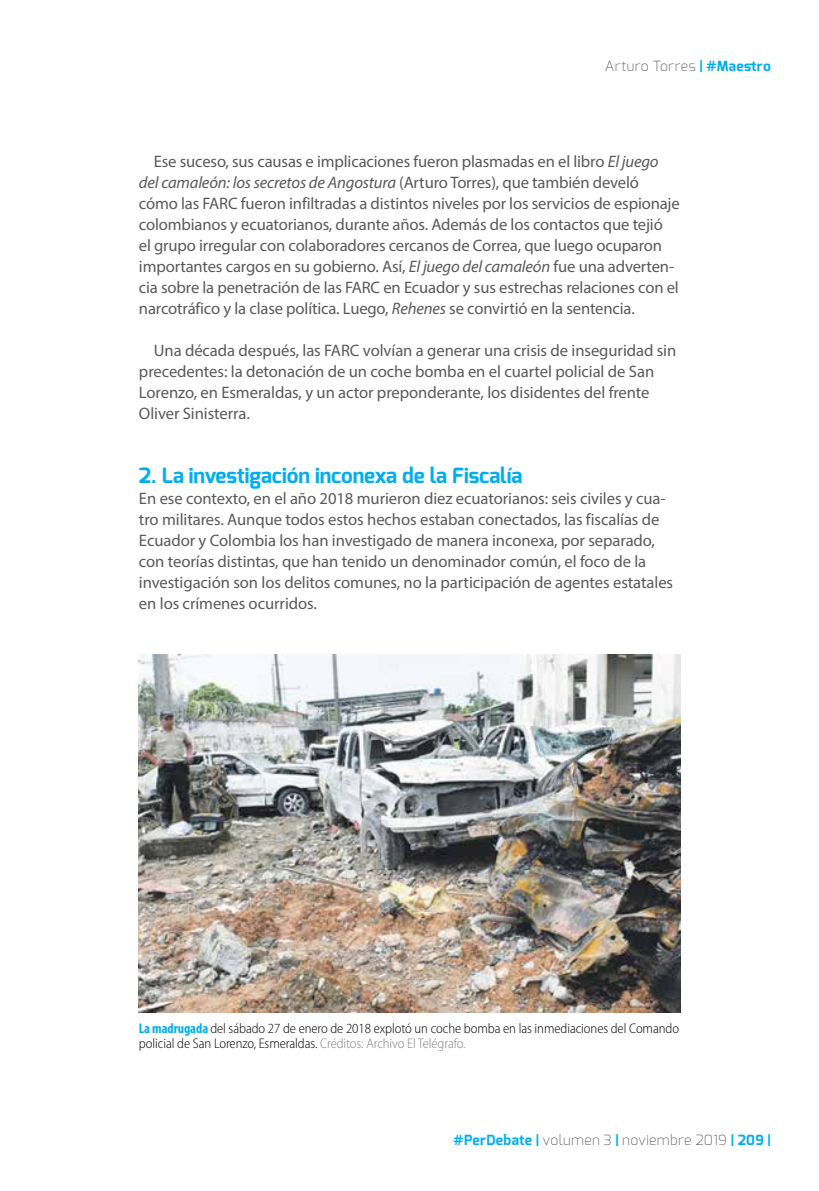
<style>
.page{position:relative;width:819px;height:1191px;background:#fff}
.page>*{position:absolute;margin:0;border:0;box-sizing:border-box;transform-origin:0 0}
.t1{font:700 21px "Exo";letter-spacing:-.005em;color:#00aeef}
.t2{font:16.62px/21px "Myriad Pro";letter-spacing:-.01em;color:#58595b}
.t3{font:300 semi-condensed 14px/15.8px "Myriad Pro";letter-spacing:-.005em;color:#000}
.t4{font:200 14px "Exo";letter-spacing:.02em;color:#58595b}
.s1{font-weight:700;color:#00aeef}
.s2{font-style:italic}
.s3{font-weight:700;font-stretch:condensed;color:#00aeef}
.s4{color:#808285}
</style>
<div class="page">
<img style="left:139px;top:654px;width:541px;height:358px">
<p class="t4" style="left:605px;top:57px;width:167px">Arturo Torres <span class="s1">| #Maestro</span></p>
<p class="t2" style="left:139px;top:151px;width:542px;text-indent:15px">Ese suceso, sus causas e implicaciones fueron plasmadas en el libro <span class="s2">El juego del camaleón: los secretos de Angostura</span> (Arturo Torres), que también develó cómo las FARC fueron infiltradas a distintos niveles por los servicios de espionaje colombianos y ecuatorianos, durante años. Además de los contactos que tejió<br>el grupo irregular con colaboradores cercanos de Correa, que luego ocuparon importantes cargos en su gobierno. Así, <span class="s2">El juego del camaleón</span> fue una adverten&shy;cia sobre la penetración de las FARC en Ecuador y sus estrechas relaciones con el narcotráfico y la clase política. Luego, <span class="s2">Rehenes</span> se convirtió en la sentencia.</p>
<p class="t2" style="left:139px;top:340px;width:539px;text-indent:15px">Una década después, las FARC volvían a generar una crisis de inseguridad sin precedentes: la detonación de un coche bomba en el cuartel policial de San Lorenzo, en Esmeraldas, y un actor preponderante, los disidentes del frente Oliver Sinisterra.</p>
<p class="t1" style="left:139px;top:461px;width:385px">2. La investigación inconexa de la Fiscalía</p>
<p class="t2" style="left:139px;top:487px;width:535px">En ese contexto, en el año 2018 murieron diez ecuatorianos: seis civiles y cua&shy;tro militares. Aunque todos estos hechos estaban conectados, las fiscalías de Ecuador y Colombia los han investigado de manera inconexa, por separado, con teorías distintas, que han tenido un denominador común, el foco de la investigación son los delitos comunes, no la participación de agentes estatales en los crímenes ocurridos.</p>
<p class="t3" style="left:139px;top:1020px;width:541px"><span class="s3">La madrugada</span> del sábado 27 de enero de 2018 explotó un coche bomba en las inmediaciones del Comando policial de San Lorenzo, Esmeraldas. <span class="s4">Créditos: Archivo El Telégrafo.</span></p>
<p class="t4" style="left:453px;top:1131px;width:319px"><span class="s1">#PerDebate |</span> volumen 3 <span class="s1">|</span> noviembre 2019 <span class="s1">| 209 |</span></p>
</div>
